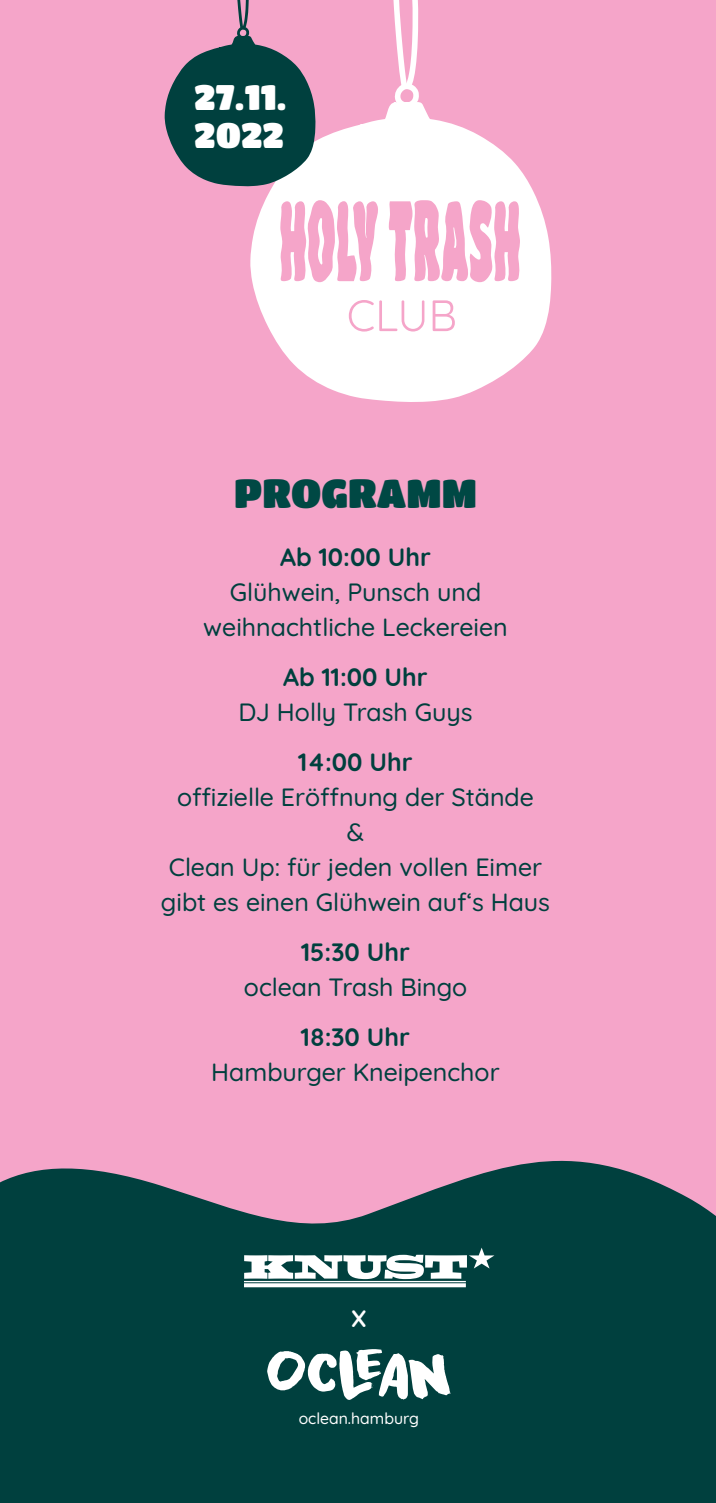
<style>
.page{position:relative;width:716px;height:1503px;background:#fff}
.page>*{position:absolute;margin:0;border:0;box-sizing:border-box;transform-origin:0 0}
.t1{font:40px "Titan One";color:#004844}
.t2{font:35px/37.5px "Titan One";color:#fff}
.t3{font:300 25px/35px "Quicksand";color:#00403e;text-align:center}
.t4{font:700 25px "Quicksand";color:#00403e}
.t5{font:700 23.75px "Quicksand";color:#fff}
.t6{font:300 15.75px "Quicksand";color:#fff}
</style>
<div class="page">
<div style="left:0;top:0;width:716px;height:1502px;background:#f5a5c9"></div>
<svg style="left:250px;top:117px;width:301px;height:285px;fill:#fff"></svg>
<svg style="left:349px;top:300px;width:106px;height:31px"></svg>
<svg style="left:280px;top:200px;width:98px;height:82px"></svg>
<svg style="left:389px;top:200px;width:131px;height:82px"></svg>
<svg style="left:380px;top:0;width:55px;height:127px"></svg>
<svg style="left:0;top:1160px;width:716px;height:342px;background:#15494a"></svg>
<svg style="left:267px;top:1349px;width:184px;height:50px;background:#7e9e9d"></svg>
<svg style="left:244px;top:1283px;width:222px;height:4px"></svg>
<hr style="left:244px;top:1280px;width:222px;height:2px;background:#fff">
<svg style="left:244px;top:1247px;width:250px;height:32px;background:#7d9e9c"></svg>
<svg style="left:165px;top:0;width:150px;height:186px"></svg>
<h2 class="t2" style="left:194px;top:78px;width:94px">27.11.<br>2022</h2>
<h1 class="t1" style="left:234px;top:469px;width:244px">PROGRAMM</h1>
<p class="t4" style="left:280px;top:540px;width:152px">Ab 10:00 Uhr</p>
<p class="t3" style="left:203px;top:574px;width:306px">Glühwein, Punsch und weihnachtliche Leckereien</p>
<p class="t4" style="left:283px;top:660px;width:146px">Ab 11:00 Uhr</p>
<p class="t3" style="left:238px;top:694px;width:236px">DJ Holly Trash Guys</p>
<p class="t4" style="left:298px;top:745px;width:116px">14:00 Uhr</p>
<p class="t3" style="left:161px;top:779px;width:391px">offizielle Eröffnung der Stände<br>&amp;<br>Clean Up: für jeden vollen Eimer gibt es einen Glühwein auf‘s Haus</p>
<p class="t4" style="left:301px;top:935px;width:110px">15:30 Uhr</p>
<p class="t3" style="left:244px;top:969px;width:225px">oclean Trash Bingo</p>
<p class="t4" style="left:301px;top:1020px;width:111px">18:30 Uhr</p>
<p class="t3" style="left:211px;top:1054px;width:290px">Hamburger Kneipenchor</p>
<p class="t5" style="left:351px;top:1302px;width:17px">X</p>
<p class="t6" style="left:299px;top:1407px;width:122px">oclean.hamburg</p>
</div>
